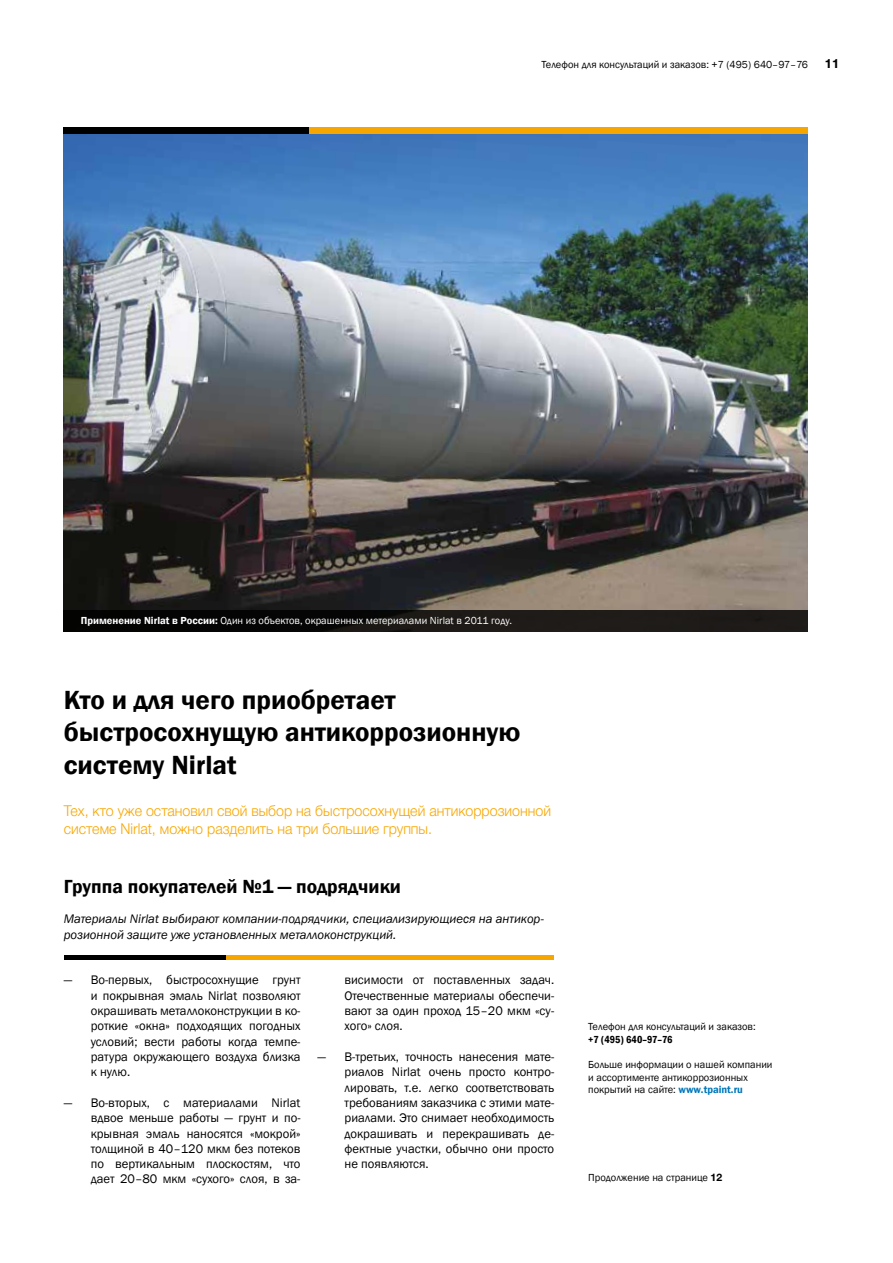
<style>
.page{position:relative;width:893px;height:1263px;background:#fff}
.page>*{position:absolute;margin:0;border:0;box-sizing:border-box;transform-origin:0 0}
.t1{font:600 27px/32.4px "Franklin Gothic";color:#000}
.t2{font:600 19.5px "Franklin Gothic";color:#000}
.t3{font:15px/18px "Helvetica 4 Light";color:#f7a600;scale:.95 1}
.t4{font:12.75px/15.3px "Franklin Gothic";color:#000;text-align:justify}
.t5{font:italic 12.75px/15.3px "Franklin Gothic";color:#000}
.t6{font:12.75px "Helvetica 7 Bold";color:#000}
.t7{font:10.5px/12.6px "Franklin Gothic";color:#000}
.t8{font:10.5px "Franklin Gothic";color:#fff}
.t9{font:600 condensed 10.5px "Franklin Gothic";color:#000}
.s1{font-weight:600}
.s2{font-weight:600;color:#0077ba}
.s3{font-family:"Helvetica 7 Bold"}
</style>
<div class="page">
<img style="left:64px;top:134px;width:744px;height:476px">
<div style="left:309px;top:128px;width:499px;height:6px;background:#f7a600"></div>
<div style="left:64px;top:128px;width:245px;height:6px;background:#000"></div>
<div style="left:64px;top:610px;width:744px;height:21px;background:linear-gradient(to right,#000100,#26221f)"></div>
<div style="left:225px;top:955px;width:329px;height:5px;background:#f7a600"></div>
<div style="left:64px;top:955px;width:161px;height:5px;background:#000"></div>
<p class="t7" style="left:541px;top:58px;width:268px">Телефон для консультаций и заказов: +7 (495) 640–97–76</p>
<p class="t6" style="left:825px;top:57px;width:16px">11</p>
<p class="t8" style="left:81px;top:614px;width:433px"><span class="s1">Применение Nirlat в России:</span> Один из объектов, окрашенных метериалами Nirlat в 2011 году.</p>
<h1 class="t1" style="left:64px;top:684px;width:458px">Кто и для чего приобретает быстросохнущую антикоррозионную систему Nirlat</h1>
<p class="t3" style="left:64px;top:802px;width:514px">Тех, кто уже остановил свой выбор на быстросохнущей антикоррозионной системе Nirlat, можно разделить на три большие группы.</p>
<h2 class="t2" style="left:64px;top:874px;width:339px">Группа покупателей №1 — подрядчики</h2>
<p class="t5" style="left:64px;top:911px;width:482px">Материалы Nirlat выбирают компании-подрядчики, специализирующиеся на антикор&shy;розионной защите уже установленных металлоконструкций.</p>
<p class="t4" style="left:91px;top:973px;width:211px;text-indent:-27px">— Во-первых, быстросохнущие грунт и покрывная эмаль Nirlat позволяют окрашивать металлоконструкции в ко&shy;роткие «окна» подходящих погодных условий; вести работы когда темпе&shy;ратура окружающего воздуха близка к нулю.</p>
<p class="t4" style="left:91px;top:1095px;width:211px;text-indent:-27px">— Во-вторых, с материалами Nirlat вдвое меньше работы — грунт и по&shy;крывная эмаль наносятся «мокрой» толщиной в 40–120 мкм без потеков по вертикальным плоскостям, что дает 20–80 мкм «сухого» слоя, в за-</p>
<p class="t4" style="left:344px;top:973px;width:211px">висимости от поставленных задач.<br>Отечественные материалы обеспечи&shy;вают за один проход 15–20 мкм «су&shy;хого» слоя.</p>
<p class="t4" style="left:344px;top:1049px;width:211px;text-indent:-27px">— В-третьих, точность нанесения мате&shy;риалов Nirlat очень просто контро&shy;лировать, т.е. легко соответствовать требованиям заказчика с этими мате&shy;риалами. Это снимает необходимость докрашивать и перекрашивать де&shy;фектные участки, обычно они просто не появляются.</p>
<p class="t7" style="left:588px;top:1021px;width:169px">Телефон для консультаций и заказов:</p>
<p class="t9" style="left:588px;top:1032px;width:86px">+7 (495) 640–97–76</p>
<p class="t7" style="left:588px;top:1058px;width:186px">Больше информации о нашей компании и ассортименте антикоррозионных покрытий на сайте: <span class="s2">www.tpaint.ru</span></p>
<p class="t7" style="left:588px;top:1171px;width:136px">Продолжение на странице <span class="s3">12</span></p>
</div>
